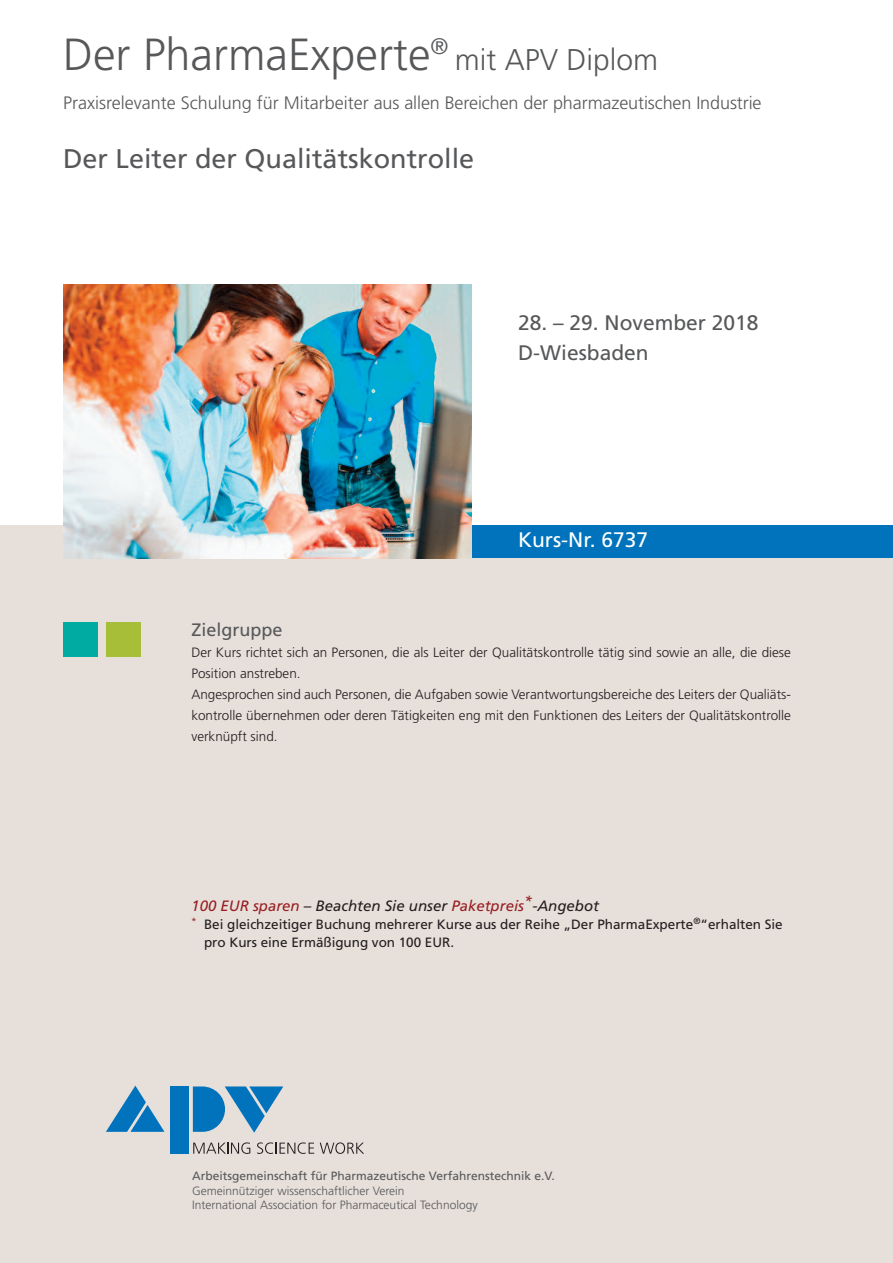
<style>
.page{position:relative;width:893px;height:1263px;background:#fff}
.page>*{position:absolute;margin:0;border:0;box-sizing:border-box;transform-origin:0 0}
.t1{font:300 45px "Frutiger";color:#57585a}
.t2{font:300 30px "Frutiger";color:#57585a}
.t3{font:27px "Frutiger";color:#57585a}
.t4{font:21px/30px "Frutiger";color:#57585a}
.t5{font:21px "Frutiger";color:#fff}
.t6{font:300 18px "Frutiger";letter-spacing:-.005em;color:#57585a}
.t7{font:18px "Frutiger";color:#57585a}
.t8{font:italic 15px "Frutiger";color:#231f20}
.t9{font:300 13.5px/21px "Frutiger";color:#231f20}
.t10{font:13.5px/18px "Frutiger";letter-spacing:-.005em;color:#231f20}
.t11{font:300 12px/14.4px "Frutiger";color:#57585a}
.t12{font:12px "Frutiger";color:#57585a}
.s1{color:#981e21}
</style>
<div class="page">
<div style="left:0;top:525px;width:893px;height:738px;background:#e6dfda"></div>
<div style="left:463px;top:525px;width:430px;height:33px;background:#0073bc"></div>
<div style="left:63px;top:623px;width:34px;height:34px;background:#00aca2"></div>
<img style="left:63px;top:285px;width:408px;height:273px">
<div style="left:106px;top:623px;width:34px;height:34px;background:#a7be39"></div>
<svg style="left:106px;top:1085px;width:58px;height:47px"></svg>
<div style="left:170px;top:1086px;width:19px;height:68px;background:#0073bc"></div>
<svg style="left:193px;top:1086px;width:90px;height:47px"></svg>
<svg style="left:193px;top:1142px;width:57px;height:12px"></svg>
<svg style="left:257px;top:1142px;width:57px;height:12px"></svg>
<svg style="left:320px;top:1142px;width:44px;height:12px"></svg>
<h1 class="t1" style="left:63px;top:37px;width:387px">Der PharmaExperte<sup>®</sup></h1>
<h2 class="t2" style="left:455px;top:48px;width:205px">mit APV Diplom</h2>
<h3 class="t6" style="left:63px;top:95px;width:700px">Praxisrelevante Schulung für Mitarbeiter aus allen Bereichen der pharmazeutischen Industrie</h3>
<h3 class="t3" style="left:63px;top:148px;width:413px">Der Leiter der Qualitätskontrolle</h3>
<h3 class="t4" style="left:518px;top:309px;width:242px">28. – 29. November 2018<br>D-Wiesbaden</h3>
<h3 class="t5" style="left:518px;top:531px;width:131px">Kurs-Nr. 6737</h3>
<h3 class="t7" style="left:191px;top:623px;width:93px">Zielgruppe</h3>
<p class="t9" style="left:191px;top:643px;width:601px">Der Kurs richtet sich an Personen, die als Leiter der Qualitätskontrolle tätig sind sowie an alle, die diese Position anstreben.<br>Angesprochen sind auch Personen, die Aufgaben sowie Verantwortungsbereiche des Leiters der Qualiäts&shy;kontrolle übernehmen oder deren Tätigkeiten eng mit den Funktionen des Leiters der Qualitätskontrolle verknüpft sind.</p>
<p class="t8" style="left:191px;top:900px;width:409px"><span class="s1">100 EUR sparen</span> – Beachten Sie unser <span class="s1">Paketpreis</span><sup>*</sup>-Angebot</p>
<p class="t10" style="left:204px;top:916px;width:580px;text-indent:-13px"><sup>*</sup> Bei gleichzeitiger Buchung mehrerer Kurse aus der Reihe „Der PharmaExperte<sup>®</sup>“erhalten Sie pro Kurs eine Ermäßigung von 100 EUR.</p>
<p class="t12" style="left:192px;top:1171px;width:364px">Arbeitsgemeinschaft für Pharmazeutische Verfahrenstechnik e.V.</p>
<p class="t11" style="left:192px;top:1184px;width:287px">Gemeinnütziger wissenschaftlicher Verein<br>International Association for Pharmaceutical Technology</p>
</div>
